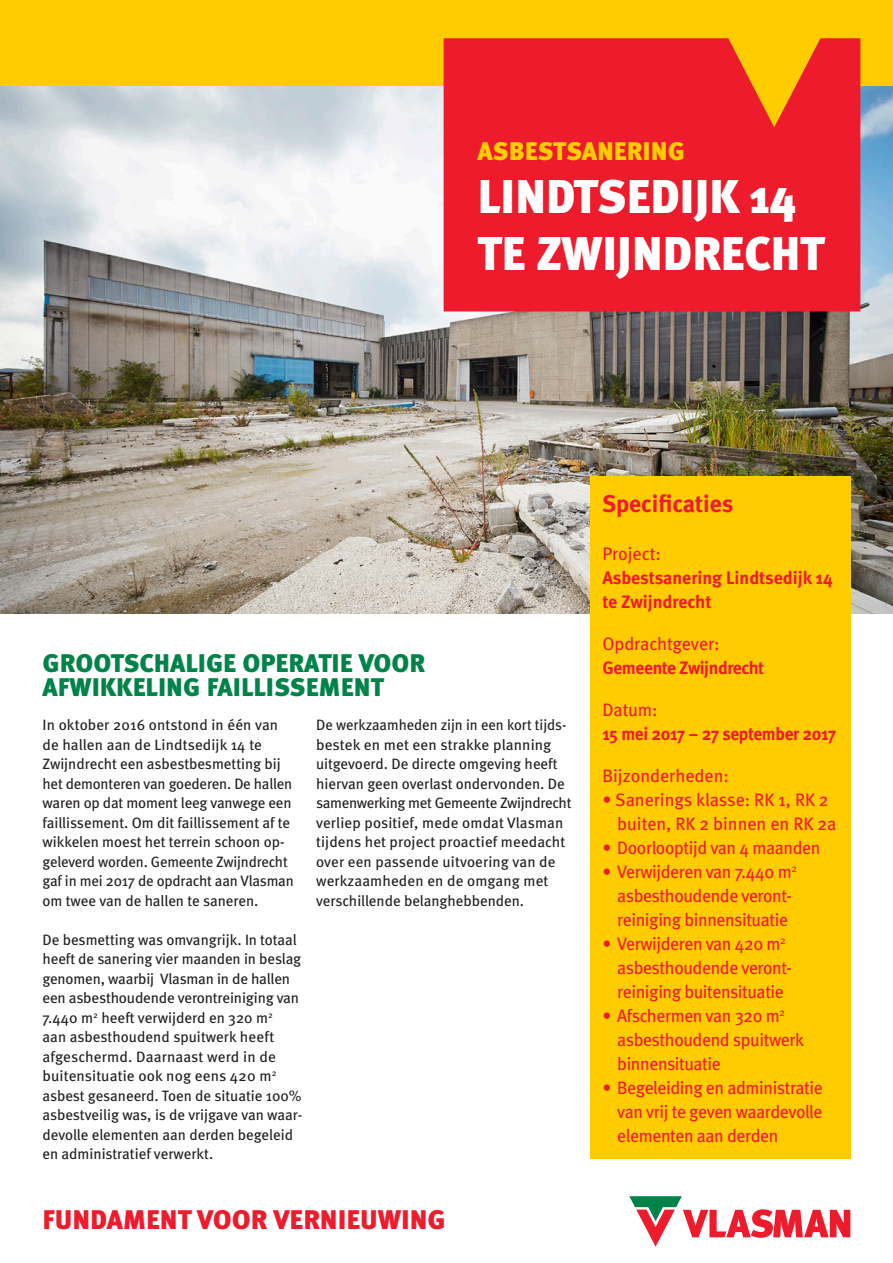
<style>
.page{position:relative;width:893px;height:1263px;background:#fff}
.page>*{position:absolute;margin:0;border:0;box-sizing:border-box;transform-origin:0 0}
.kop_wit{font:47.25px/57px "Meta Black Caps";letter-spacing:-.01em;color:#fff}
.t1{font:27px "Meta Black Caps";color:#ee1b2c}
.kop_groen{font:25.5px/24px "Meta Black Caps";color:#008348}
.chapeau_geel{font:25.5px "Meta Black Caps";color:#fc0}
.specificaties_platte{font:700 24px "Meta Plus";color:#ee1b2c}
.specificaties_inspri{font:18px/24px "Meta";letter-spacing:-.02em;color:#ee1b2c}
.specificaties_platte-2{font:700 18px/24px "Meta";letter-spacing:-.02em;color:#ee1b2c}
.specificaties_inspri-2{font:18px/24px "Meta";color:#ee1b2c}
.specificaties_platte-3{font:700 18px/24px "Meta";color:#ee1b2c}
.platte_tekst{font:15px/19.5px "Meta";color:#231f20}
.s1{font-weight:400}
</style>
<div class="page">
<img style="left:0;top:85px;width:893px;height:528px">
<div style="left:0;top:0;width:893px;height:85px;background:#fc0"></div>
<svg style="left:629px;top:1196px;width:221px;height:50px"></svg>
<div style="left:590px;top:477px;width:260px;height:682px;background:#fc0"></div>
<div style="left:444px;top:38px;width:416px;height:273px;background:#ee1b2c"></div>
<p class="chapeau_geel" style="left:478px;top:136px;width:209px">ASBESTSANERING</p>
<p class="kop_wit" style="left:478px;top:168px;width:348px">LINDTSEDIJK 14<br>TE ZWIJNDRECHT</p>
<p class="kop_groen" style="left:43px;top:650px;width:384px">GROOTSCHALIGE OPERATIE VOOR<br>AFWIKKELING FAILLISSEMENT</p>
<p class="platte_tekst" style="left:43px;top:715px;width:253px">In oktober 2016 ontstond in één van de hallen aan de Lindtsedijk 14 te Zwijndrecht een asbestbesmetting bij het demonteren van goederen. De hallen waren op dat moment leeg vanwege een faillissement. Om dit faillissement af te wikkelen moest het terrein schoon op&shy;geleverd worden. Gemeente Zwijndrecht gaf in mei 2017 de opdracht aan Vlasman om twee van de hallen te saneren.</p>
<p class="platte_tekst" style="left:43px;top:929px;width:260px">De besmetting was omvangrijk. In totaal heeft de sanering vier maanden in beslag genomen, waarbij Vlasman in de hallen een asbesthoudende verontreiniging van</p>
<p class="platte_tekst" style="left:43px;top:1007px;width:261px">7.440 m<sup>2</sup> heeft verwijderd en 320 m<sup>2<br></sup>aan asbesthoudend spuitwerk heeft afgeschermd. Daarnaast werd in de buitensituatie ook nog eens 420 m<sup>2 </sup>asbest gesaneerd. Toen de situatie 100% asbestveilig was, is de vrijgave van waar&shy;devolle elementen aan derden begeleid en administratief verwerkt.</p>
<p class="platte_tekst" style="left:316px;top:715px;width:257px">De werkzaamheden zijn in een kort tijds&shy;bestek en met een strakke planning uitgevoerd. De directe omgeving heeft hiervan geen overlast ondervonden. De samenwerking met Gemeente Zwijndrecht verliep positief, mede omdat Vlasman tijdens het project proactief meedacht over een passende uitvoering van de werkzaamheden en de omgang met verschillende belanghebbenden.</p>
<p class="t1" style="left:43px;top:1203px;width:405px">FUNDAMENT VOOR VERNIEUWING</p>
<p class="specificaties_platte" style="left:602px;top:490px;width:133px">Specificaties</p>
<p class="specificaties_platte-3" style="left:602px;top:542px;width:232px"><span class="s1">Project:<br></span>Asbestsanering Lindtsedijk 14 te Zwijndrecht</p>
<p class="specificaties_platte-2" style="left:602px;top:632px;width:163px"><span class="s1">Opdrachtgever:<br></span>Gemeente Zwijndrecht</p>
<p class="specificaties_platte-2" style="left:602px;top:698px;width:235px"><span class="s1">Datum:<br></span>15 mei 2017 – 27 september 2017</p>
<p class="specificaties_inspri-2" style="left:602px;top:764px;width:128px">Bijzonderheden:</p>
<p class="specificaties_inspri-2" style="left:617px;top:788px;width:221px;text-indent:-15px">• Sanerings klasse: RK 1, RK 2 buiten, RK 2 binnen en RK 2a</p>
<p class="specificaties_inspri" style="left:602px;top:836px;width:219px">• Doorlooptijd van 4 maanden</p>
<p class="specificaties_inspri" style="left:602px;top:860px;width:196px;text-align:center">• Verwijderen van 7.440 m<sup>2 </sup>asbesthoudende veront&shy;reiniging binnensituatie</p>
<p class="specificaties_inspri" style="left:602px;top:932px;width:185px">• Verwijderen van 420 m<sup>2</sup></p>
<p class="specificaties_inspri" style="left:617px;top:956px;width:176px">asbesthoudende veront&shy;reiniging buitensituatie</p>
<p class="specificaties_inspri" style="left:617px;top:1004px;width:188px;text-indent:-15px">• Afschermen van 320 m<sup>2 </sup>asbesthoudend spuitwerk binnensituatie</p>
<p class="specificaties_inspri" style="left:617px;top:1076px;width:207px;text-align:justify;text-indent:-15px">• Begeleiding en administratie van vrij te geven waardevolle elementen aan derden</p>
</div>
